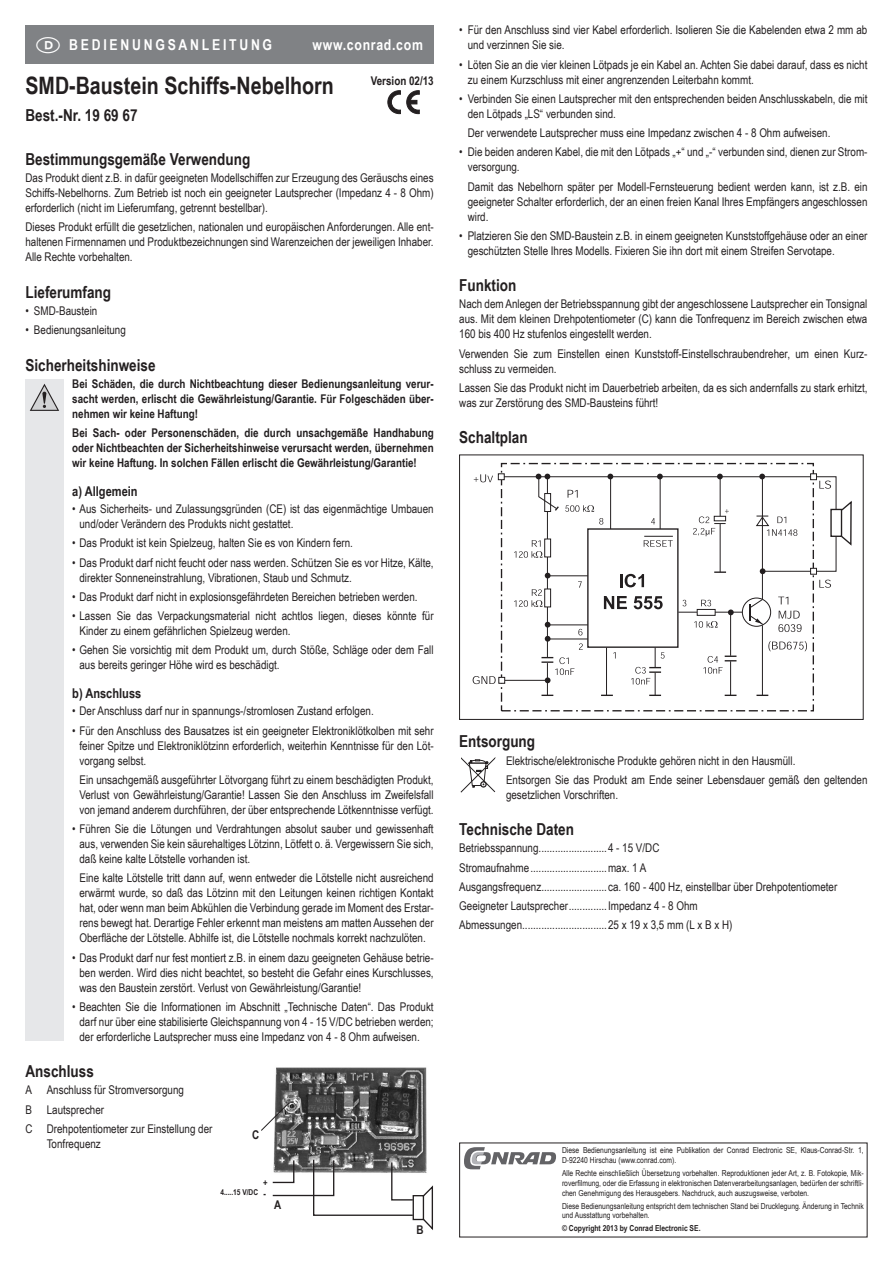
<style>
.page{position:relative;width:893px;height:1263px;background:#fff}
.page>*{position:absolute;margin:0;border:0;box-sizing:border-box;transform-origin:0 0}
.t1{font:700 24px "Arial Narrow";color:#231f20}
.t2{font:700 16.5px "Arial Narrow";color:#231f20}
.t3{font:700 15px "Arial Narrow";letter-spacing:.18em;color:#fff}
.t4{font:700 15px "Arial Narrow";letter-spacing:.045em;color:#fff}
.t5{font:700 13.5px "Arial Narrow";color:#231f20}
.t6{font:12px/15px "Arial Narrow";color:#231f20}
.t7{font:700 12px/15px "Arial Narrow";color:#231f20;text-align:justify}
.t8{font:700 9.45px/11.6px "Arial Narrow";color:#231f20}
.t9{font:8.25px/9.9px "Arial Narrow";color:#231f20}
.t10{font:700 8.25px "Arial Narrow";color:#231f20}
.t11{font:700 8.1px "Arial Narrow";color:#231f20}
</style>
<div class="page">
<div style="left:25px;top:379px;width:39px;height:662px;background:#e6e7e9"></div>
<svg style="left:30px;top:384px;width:29px;height:27px"></svg>
<img style="left:273px;top:1067px;width:154px;height:106px">
<svg style="left:272px;top:1158px;width:142px;height:59px"></svg>
<div style="left:413px;top:1195px;width:11px;height:25px;border:1px solid #231f20"></div>
<svg style="left:421px;top:1185px;width:12px;height:45px"></svg>
<svg style="left:261px;top:1102px;width:29px;height:29px"></svg>
<div style="left:810px;top:473px;width:7px;height:7px;border:1px solid #231f20"></div>
<div style="left:459px;top:455px;width:404px;height:265px;border:1px solid #231f20"></div>
<svg style="left:473px;top:474px;width:379px;height:222px"></svg>
<svg style="left:460px;top:757px;width:36px;height:36px"></svg>
<div style="left:25px;top:26px;width:409px;height:38px;background:#808285"></div>
<svg style="left:388px;top:90px;width:31px;height:24px"></svg>
<svg style="left:464px;top:1147px;width:92px;height:22px"></svg>
<p class="t3" style="left:69px;top:36px;width:204px">BEDIENUNGSANLEITUNG</p>
<p class="t4" style="left:313px;top:36px;width:112px">www.conrad.com</p>
<h1 class="t1" style="left:25px;top:71px;width:310px">SMD-Baustein Schiffs-Nebelhorn</h1>
<h2 class="t2" style="left:25px;top:105px;width:114px">Best.-Nr. 19 69 67</h2>
<p class="t7" style="left:371px;top:73px;width:64px">Version 02/13</p>
<h2 class="t2" style="left:25px;top:150px;width:226px">Bestimmungsgemäße Verwendung</h2>
<p class="t6" style="left:25px;top:170px;width:410px;text-align:justify">Das Produkt dient z.B. in dafür geeigneten Modellschiffen zur Erzeugung des Geräuschs eines Schiffs-Nebelhorns. Zum Betrieb ist noch ein geeigneter Lautsprecher (Impedanz 4 - 8 Ohm) erforderlich (nicht im Lieferumfang, getrennt bestellbar).</p>
<p class="t6" style="left:25px;top:219px;width:410px;text-align:justify">Dieses Produkt erfüllt die gesetzlichen, nationalen und europäischen Anforderungen. Alle ent&shy;haltenen Firmennamen und Produktbezeichnungen sind Warenzeichen der jeweiligen Inhaber.<br>Alle Rechte vorbehalten.</p>
<h2 class="t2" style="left:25px;top:282px;width:87px">Lieferumfang</h2>
<p class="t6" style="left:25px;top:303px;width:73px">• SMD-Baustein</p>
<p class="t6" style="left:25px;top:322px;width:102px">• Bedienungsanleitung</p>
<h2 class="t2" style="left:25px;top:355px;width:132px">Sicherheitshinweise</h2>
<p class="t7" style="left:72px;top:376px;width:363px">Bei Schäden, die durch Nichtbeachtung dieser Bedienungsanleitung verur&shy;sacht werden, erlischt die Gewährleistung/Garantie. Für Folgeschäden über&shy;nehmen wir keine Haftung!</p>
<p class="t7" style="left:72px;top:425px;width:363px">Bei Sach- oder Personenschäden, die durch unsachgemäße Handhabung oder Nichtbeachten der Sicherheitshinweise verursacht werden, übernehmen wir keine Haftung. In solchen Fällen erlischt die Gewährleistung/Garantie!</p>
<p class="t5" style="left:72px;top:483px;width:67px">a) Allgemein</p>
<p class="t6" style="left:79px;top:501px;width:356px;text-indent:-7px">• Aus Sicherheits- und Zulassungsgründen (CE) ist das eigenmächtige Umbauen und/oder Verändern des Produkts nicht gestattet.</p>
<p class="t6" style="left:72px;top:535px;width:282px">• Das Produkt ist kein Spielzeug, halten Sie es von Kindern fern.</p>
<p class="t6" style="left:79px;top:555px;width:356px;text-indent:-7px">• Das Produkt darf nicht feucht oder nass werden. Schützen Sie es vor Hitze, Kälte, direkter Sonneneinstrahlung, Vibrationen, Staub und Schmutz.</p>
<p class="t6" style="left:72px;top:589px;width:347px">• Das Produkt darf nicht in explosionsgefährdeten Bereichen betrieben werden.</p>
<p class="t6" style="left:79px;top:608px;width:356px;text-indent:-7px">• Lassen Sie das Verpackungsmaterial nicht achtlos liegen, dieses könnte für<br>Kinder zu einem gefährlichen Spielzeug werden.</p>
<p class="t6" style="left:79px;top:642px;width:356px;text-indent:-7px">• Gehen Sie vorsichtig mit dem Produkt um, durch Stöße, Schläge oder dem Fall aus bereits geringer Höhe wird es beschädigt.</p>
<p class="t5" style="left:72px;top:686px;width:71px">b) Anschluss</p>
<p class="t6" style="left:72px;top:703px;width:303px">• Der Anschluss darf nur in spannungs-/stromlosen Zustand erfolgen.</p>
<p class="t6" style="left:79px;top:723px;width:356px;text-align:justify;text-indent:-7px">• Für den Anschluss des Bausatzes ist ein geeigneter Elektroniklötkolben mit sehr feiner Spitze und Elektroniklötzinn erforderlich, weiterhin Kenntnisse für den Löt&shy;vorgang selbst.</p>
<p class="t6" style="left:79px;top:772px;width:356px;text-align:justify">Ein unsachgemäß ausgeführter Lötvorgang führt zu einem beschädigten Produkt, Verlust von Gewährleistung/Garantie! Lassen Sie den Anschluss im Zweifelsfall von jemand anderem durchführen, der über entsprechende Lötkenntnisse verfügt.</p>
<p class="t6" style="left:79px;top:821px;width:356px;text-align:justify;text-indent:-7px">• Führen Sie die Lötungen und Verdrahtungen absolut sauber und gewissenhaft aus, verwenden Sie kein säurehaltiges Lötzinn, Lötfett o. ä. Vergewissern Sie sich, daß keine kalte Lötstelle vorhanden ist.</p>
<p class="t6" style="left:79px;top:870px;width:356px;text-align:justify">Eine kalte Lötstelle tritt dann auf, wenn entweder die Lötstelle nicht ausreichend erwärmt wurde, so daß das Lötzinn mit den Leitungen keinen richtigen Kontakt hat, oder wenn man beim Abkühlen die Verbindung gerade im Moment des Erstar&shy;rens bewegt hat. Derartige Fehler erkennt man meistens am matten Aussehen der Oberfläche der Lötstelle. Abhilfe ist, die Lötstelle nochmals korrekt nachzulöten.</p>
<p class="t6" style="left:79px;top:950px;width:356px;text-align:justify;text-indent:-7px">• Das Produkt darf nur fest montiert z.B. in einem dazu geeigneten Gehäuse betrie&shy;ben werden. Wird dies nicht beachtet, so besteht die Gefahr eines Kurschlusses, was den Baustein zerstört. Verlust von Gewährleistung/Garantie!</p>
<p class="t6" style="left:79px;top:999px;width:356px;text-align:justify;text-indent:-7px">• Beachten Sie die Informationen im Abschnitt „Technische Daten“. Das Produkt darf nur über eine stabilisierte Gleichspannung von 4 - 15 V/DC betrieben werden; der erforderliche Lautsprecher muss eine Impedanz von 4 - 8 Ohm aufweisen.</p>
<h2 class="t2" style="left:25px;top:1062px;width:70px">Anschluss</h2>
<p class="t6" style="left:25px;top:1080px;width:188px;line-height:19.2px">A Anschluss für Stromversorgung<br>B Lautsprecher<br>C Drehpotentiometer zur Einstellung der</p>
<p class="t6" style="left:47px;top:1136px;width:56px">Tonfrequenz</p>
<p class="t7" style="left:252px;top:1127px;width:9px">C</p>
<p class="t8" style="left:263px;top:1176px;width:6px">+ -</p>
<p class="t11" style="left:220px;top:1187px;width:39px">4.....15 V/DC</p>
<p class="t7" style="left:274px;top:1197px;width:9px">A</p>
<p class="t7" style="left:416px;top:1222px;width:9px">B</p>
<p class="t6" style="left:468px;top:22px;width:401px;text-indent:-9px">• Für den Anschluss sind vier Kabel erforderlich. Isolieren Sie die Kabelenden etwa 2 mm ab und verzinnen Sie sie.</p>
<p class="t6" style="left:468px;top:57px;width:401px;text-indent:-9px">• Löten Sie an die vier kleinen Lötpads je ein Kabel an. Achten Sie dabei darauf, dass es nicht zu einem Kurzschluss mit einer angrenzenden Leiterbahn kommt.</p>
<p class="t6" style="left:468px;top:91px;width:401px;text-indent:-9px">• Verbinden Sie einen Lautsprecher mit den entsprechenden beiden Anschlusskabeln, die mit den Lötpads „LS“ verbunden sind.</p>
<p class="t6" style="left:468px;top:125px;width:364px">Der verwendete Lautsprecher muss eine Impedanz zwischen 4 - 8 Ohm aufweisen.</p>
<p class="t6" style="left:468px;top:144px;width:401px;text-indent:-9px">• Die beiden anderen Kabel, die mit den Lötpads „+“ und „-“ verbunden sind, dienen zur Strom&shy;versorgung.</p>
<p class="t6" style="left:468px;top:179px;width:401px;text-align:justify">Damit das Nebelhorn später per Modell-Fernsteuerung bedient werden kann, ist z.B. ein geeigneter Schalter erforderlich, der an einen freien Kanal Ihres Empfängers angeschlossen wird.</p>
<p class="t6" style="left:468px;top:228px;width:401px;text-indent:-9px">• Platzieren Sie den SMD-Baustein z.B. in einem geeigneten Kunststoffgehäuse oder an einer geschützten Stelle Ihres Modells. Fixieren Sie ihn dort mit einem Streifen Servotape.</p>
<h2 class="t2" style="left:459px;top:276px;width:59px">Funktion</h2>
<p class="t6" style="left:459px;top:297px;width:410px;text-align:justify">Nach dem Anlegen der Betriebsspannung gibt der angeschlossene Lautsprecher ein Tonsignal aus. Mit dem kleinen Drehpotentiometer (C) kann die Tonfrequenz im Bereich zwischen etwa 160 bis 400 Hz stufenlos eingestellt werden.</p>
<p class="t6" style="left:459px;top:346px;width:410px">Verwenden Sie zum Einstellen einen Kunststoff-Einstellschraubendreher, um einen Kurz&shy;schluss zu vermeiden.</p>
<p class="t6" style="left:459px;top:380px;width:410px">Lassen Sie das Produkt nicht im Dauerbetrieb arbeiten, da es sich andernfalls zu stark erhitzt, was zur Zerstörung des SMD-Bausteins führt!</p>
<h2 class="t2" style="left:459px;top:428px;width:70px">Schaltplan</h2>
<h2 class="t2" style="left:459px;top:732px;width:77px">Entsorgung</h2>
<p class="t6" style="left:506px;top:751px;width:363px;line-height:19.2px">Elektrische/elektronische Produkte gehören nicht in den Hausmüll.<br>Entsorgen Sie das Produkt am Ende seiner Lebensdauer gemäß den geltenden</p>
<p class="t6" style="left:506px;top:787px;width:114px">gesetzlichen Vorschriften.</p>
<h2 class="t2" style="left:459px;top:820px;width:116px">Technische Daten</h2>
<p class="t6" style="left:459px;top:838px;width:379px;line-height:19.2px">Betriebsspannung .........................4 - 15 V/DC<br>Stromaufnahme ............................max. 1 A<br>Ausgangsfrequenz ........................ca. 160 - 400 Hz, einstellbar über Drehpotentiometer Geeigneter Lautsprecher ..............Impedanz 4 - 8 Ohm<br>Abmessungen ...............................25 x 19 x 3,5 mm (L x B x H)</p>
<p class="t9" style="left:562px;top:1145px;width:303px">Diese Bedienungsanleitung ist eine Publikation der Conrad Electronic SE, Klaus-Conrad-Str. 1,<br>D-92240 Hirschau (www.conrad.com).</p>
<p class="t9" style="left:562px;top:1168px;width:303px;text-align:justify">Alle Rechte einschließlich Übersetzung vorbehalten. Reproduktionen jeder Art, z. B. Fotokopie, Mik&shy;roverfilmung, oder die Erfassung in elektronischen Datenverarbeitungsanlagen, bedürfen der schriftli&shy;chen Genehmigung des Herausgebers. Nachdruck, auch auszugsweise, verboten.</p>
<p class="t9" style="left:562px;top:1201px;width:303px">Diese Bedienungsanleitung entspricht dem technischen Stand bei Drucklegung. Änderung in Technik und Ausstattung vorbehalten.</p>
<p class="t10" style="left:562px;top:1224px;width:140px">© Copyright 2013 by Conrad Electronic SE.</p>
</div>
